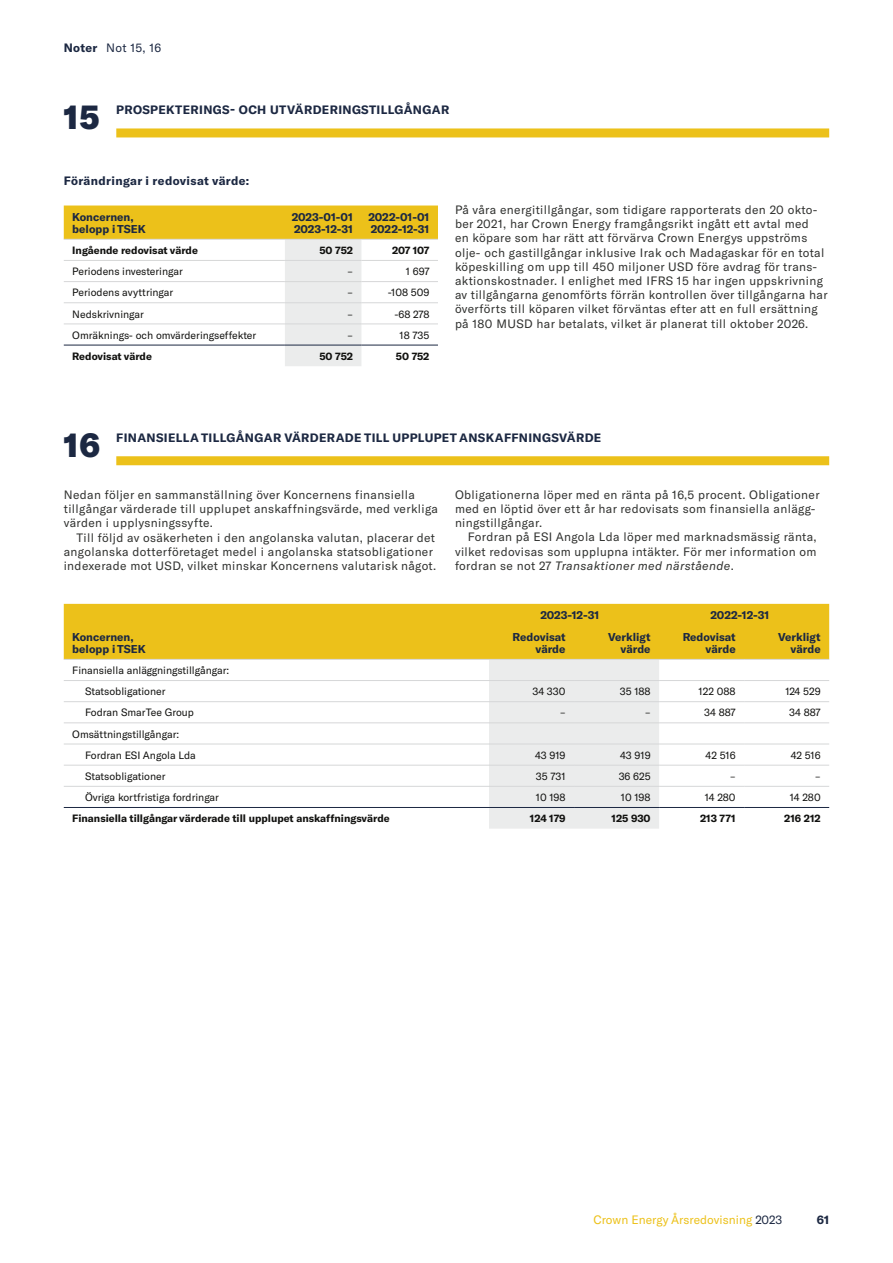
<style>
.page{position:relative;width:893px;height:1263px;background:#fff}
.page>*{position:absolute;margin:0;border:0;box-sizing:border-box;transform-origin:0 0}
.t1{font:900 33px "GT America";color:#1c2842}
.t2{font:12px/14.2px "GT America";letter-spacing:.03em;color:#313230}
.t3{font:700 12px "GT America";letter-spacing:.03em;color:#1c2842}
.t4{font:12px "GT America";color:#ecc11a}
.t5{font:12px "GT America";letter-spacing:.03em;color:#1c2842}
.t6{font:700 11.25px/12px "GT America";color:#1c2842}
.t7{font:10.5px/21.1px "GT America";color:#11110f}
.t8{font:700 10.5px "GT America";color:#11110f}
.s1{font-weight:700}
.s2{font-style:italic}
.s3{color:#1c2842}
</style>
<div class="page">
<div style="left:116px;top:128px;width:713px;height:9px;background:#ecc11a"></div>
<svg style="left:64px;top:206px;width:374px;height:160px"></svg>
<hr style="left:285px;top:281px;width:76px;height:1px;background:#d6d7d8">
<hr style="left:361px;top:281px;width:77px;height:1px;background:#d6d7d8">
<hr style="left:285px;top:302px;width:76px;height:1px;background:#d6d7d8">
<hr style="left:361px;top:302px;width:77px;height:1px;background:#d6d7d8">
<hr style="left:285px;top:260px;width:76px;height:1px;background:#d6d7d8">
<hr style="left:361px;top:260px;width:77px;height:1px;background:#d6d7d8">
<hr style="left:285px;top:324px;width:76px;height:1px;background:#d6d7d8">
<hr style="left:361px;top:324px;width:77px;height:1px;background:#d6d7d8">
<hr style="left:64px;top:260px;width:221px;height:1px;background:#d6d7d8">
<hr style="left:64px;top:281px;width:221px;height:1px;background:#d6d7d8">
<hr style="left:64px;top:302px;width:221px;height:1px;background:#d6d7d8">
<hr style="left:64px;top:324px;width:221px;height:1px;background:#d6d7d8">
<hr style="left:64px;top:239px;width:221px;height:1px;background:#d6d7d8">
<hr style="left:285px;top:239px;width:76px;height:1px;background:#d6d7d8">
<hr style="left:361px;top:239px;width:77px;height:1px;background:#d6d7d8">
<hr style="left:64px;top:345px;width:221px;height:1px;background:#1c2842">
<hr style="left:285px;top:345px;width:76px;height:1px;background:#1c2842">
<hr style="left:361px;top:345px;width:77px;height:1px;background:#1c2842">
<svg style="left:64px;top:604px;width:765px;height:225px"></svg>
<hr style="left:489px;top:680px;width:85px;height:1px;background:#d6d7d8">
<hr style="left:574px;top:680px;width:85px;height:1px;background:#d6d7d8">
<hr style="left:659px;top:680px;width:85px;height:1px;background:#d6d7d8">
<hr style="left:744px;top:680px;width:85px;height:1px;background:#d6d7d8">
<hr style="left:489px;top:701px;width:85px;height:1px;background:#d6d7d8">
<hr style="left:574px;top:701px;width:85px;height:1px;background:#d6d7d8">
<hr style="left:659px;top:701px;width:85px;height:1px;background:#d6d7d8">
<hr style="left:744px;top:701px;width:85px;height:1px;background:#d6d7d8">
<hr style="left:489px;top:722px;width:85px;height:1px;background:#d6d7d8">
<hr style="left:574px;top:722px;width:85px;height:1px;background:#d6d7d8">
<hr style="left:659px;top:722px;width:85px;height:1px;background:#d6d7d8">
<hr style="left:744px;top:722px;width:85px;height:1px;background:#d6d7d8">
<hr style="left:489px;top:744px;width:85px;height:1px;background:#d6d7d8">
<hr style="left:574px;top:744px;width:85px;height:1px;background:#d6d7d8">
<hr style="left:659px;top:744px;width:85px;height:1px;background:#d6d7d8">
<hr style="left:744px;top:744px;width:85px;height:1px;background:#d6d7d8">
<hr style="left:489px;top:765px;width:85px;height:1px;background:#d6d7d8">
<hr style="left:489px;top:786px;width:85px;height:1px;background:#d6d7d8">
<hr style="left:574px;top:765px;width:85px;height:1px;background:#d6d7d8">
<hr style="left:574px;top:786px;width:85px;height:1px;background:#d6d7d8">
<hr style="left:659px;top:765px;width:85px;height:1px;background:#d6d7d8">
<hr style="left:659px;top:786px;width:85px;height:1px;background:#d6d7d8">
<hr style="left:744px;top:765px;width:85px;height:1px;background:#d6d7d8">
<hr style="left:744px;top:786px;width:85px;height:1px;background:#d6d7d8">
<hr style="left:64px;top:680px;width:425px;height:1px;background:#d6d7d8">
<hr style="left:64px;top:701px;width:425px;height:1px;background:#d6d7d8">
<hr style="left:64px;top:722px;width:425px;height:1px;background:#d6d7d8">
<hr style="left:64px;top:744px;width:425px;height:1px;background:#d6d7d8">
<hr style="left:64px;top:765px;width:425px;height:1px;background:#d6d7d8">
<hr style="left:64px;top:786px;width:425px;height:1px;background:#d6d7d8">
<hr style="left:64px;top:659px;width:425px;height:1px;background:#d6d7d8">
<hr style="left:489px;top:659px;width:85px;height:1px;background:#d6d7d8">
<hr style="left:574px;top:659px;width:85px;height:1px;background:#d6d7d8">
<hr style="left:659px;top:659px;width:85px;height:1px;background:#d6d7d8">
<hr style="left:744px;top:659px;width:85px;height:1px;background:#d6d7d8">
<hr style="left:64px;top:807px;width:425px;height:1px;background:#1c2842">
<hr style="left:489px;top:807px;width:85px;height:1px;background:#1c2842">
<hr style="left:574px;top:807px;width:85px;height:1px;background:#1c2842">
<hr style="left:659px;top:807px;width:85px;height:1px;background:#1c2842">
<hr style="left:744px;top:807px;width:85px;height:1px;background:#1c2842">
<div style="left:116px;top:456px;width:713px;height:9px;background:#ecc11a"></div>
<p class="t5" style="left:64px;top:41px;width:99px"><span class="s1">Noter</span> Not 15, 16</p>
<h1 class="t1" style="left:64px;top:96px;width:37px">15</h1>
<p class="t3" style="left:116px;top:102px;width:334px">PROSPEKTERINGS- OCH UTVÄRDERINGSTILLGÅNGAR</p>
<p class="t3" style="left:64px;top:173px;width:187px">Förändringar i redovisat värde:</p>
<p class="t6" style="left:72px;top:211px;width:75px">Koncernen, belopp i TSEK</p>
<p class="t6" style="left:292px;top:211px;width:63px">2023-01-01<br>2023-12-31</p>
<p class="t6" style="left:368px;top:211px;width:63px">2022-01-01<br>2022-12-31</p>
<p class="t8" style="left:72px;top:244px;width:127px">Ingående redovisat värde</p>
<p class="t8" style="left:319px;top:244px;width:35px">50 752</p>
<p class="t8" style="left:392px;top:244px;width:39px">207 107</p>
<p class="t7" style="left:72px;top:261px;width:112px">Periodens investeringar</p>
<p class="t7" style="left:348px;top:261px;width:7px">–</p>
<p class="t7" style="left:406px;top:261px;width:25px">1 697</p>
<p class="t7" style="left:72px;top:282px;width:103px">Periodens avyttringar</p>
<p class="t7" style="left:348px;top:282px;width:7px">–</p>
<p class="t7" style="left:388px;top:282px;width:43px">-108 509</p>
<p class="t7" style="left:72px;top:303px;width:73px">Nedskrivningar</p>
<p class="t7" style="left:348px;top:303px;width:7px">–</p>
<p class="t7" style="left:394px;top:303px;width:37px">-68 278</p>
<p class="t7" style="left:72px;top:324px;width:185px">Omräknings- och omvärderingseffekter</p>
<p class="t7" style="left:348px;top:324px;width:7px">–</p>
<p class="t7" style="left:400px;top:324px;width:31px">18 735</p>
<p class="t8" style="left:72px;top:350px;width:81px">Redovisat värde</p>
<p class="t8" style="left:319px;top:350px;width:35px">50 752</p>
<p class="t8" style="left:396px;top:350px;width:35px">50 752</p>
<p class="t2" style="left:455px;top:202px;width:374px">På våra energitillgångar, som tidigare rapporterats den 20 okto&shy;ber 2021, har Crown Energy framgångsrikt ingått ett avtal med<br>en köpare som har rätt att förvärva Crown Energys uppströms olje- och gastillgångar inklusive Irak och Madagaskar för en total köpeskilling om upp till 450 miljoner USD före avdrag för trans&shy;aktionskostnader. I enlighet med IFRS 15 har ingen uppskrivning av tillgångarna genomförts förrän kontrollen över tillgångarna har överförts till köparen vilket förväntas efter att en full ersättning på 180 MUSD har betalats, vilket är planerat till oktober 2026.</p>
<h1 class="t1" style="left:64px;top:424px;width:38px">16</h1>
<p class="t3" style="left:116px;top:430px;width:486px">FINANSIELLA TILLGÅNGAR VÄRDERADE TILL UPPLUPET ANSKAFFNINGSVÄRDE</p>
<p class="t2" style="left:64px;top:487px;width:376px">Nedan följer en sammanställning över Koncernens finansiella tillgångar värderade till upplupet anskaffningsvärde, med verkliga värden i upplysningssyfte.</p>
<p class="t2" style="left:64px;top:530px;width:374px;text-indent:13px">Till följd av osäkerheten i den angolanska valutan, placerar det angolanska dotterföretaget medel i angolanska statsobligationer indexerade mot USD, vilket minskar Koncernens valutarisk något.</p>
<p class="t2" style="left:455px;top:487px;width:366px">Obligationerna löper med en ränta på 16,5 procent. Obligationer med en löptid över ett år har redovisats som finansiella anlägg&shy;ningstillgångar.</p>
<p class="t2" style="left:455px;top:530px;width:363px;text-align:justify;text-indent:13px">Fordran på ESI Angola Lda löper med marknadsmässig ränta, vilket redovisas som upplupna intäkter. För mer information om fordran se not 27 <span class="s2">Transaktioner med närstående</span>.</p>
<p class="t6" style="left:540px;top:609px;width:60px">2023-12-31</p>
<p class="t6" style="left:710px;top:609px;width:60px">2022-12-31</p>
<p class="t6" style="left:72px;top:631px;width:75px">Koncernen, belopp i TSEK</p>
<p class="t6" style="left:513px;top:631px;width:54px;text-align:right">Redovisat värde</p>
<p class="t6" style="left:608px;top:631px;width:44px;text-align:right">Verkligt värde</p>
<p class="t6" style="left:683px;top:631px;width:54px;text-align:right">Redovisat värde</p>
<p class="t6" style="left:778px;top:631px;width:44px;text-align:right">Verkligt värde</p>
<p class="t7" style="left:85px;top:660px;width:146px;text-indent:-13px">Finansiella anläggningstillgångar:<br>Statsobligationer</p>
<p class="t7" style="left:532px;top:681px;width:35px">34 330</p>
<p class="t7" style="left:620px;top:681px;width:32px">35 188</p>
<p class="t7" style="left:699px;top:681px;width:39px">122 088</p>
<p class="t7" style="left:785px;top:681px;width:37px">124 529</p>
<p class="t7" style="left:85px;top:702px;width:110px">Fodran SmarTee Group</p>
<p class="t7" style="left:560px;top:702px;width:7px">–</p>
<p class="t7" style="left:645px;top:702px;width:7px">–</p>
<p class="t7" style="left:704px;top:702px;width:33px">34 887</p>
<p class="t7" style="left:789px;top:702px;width:33px">34 887</p>
<p class="t7" style="left:85px;top:723px;width:112px;text-indent:-13px">Omsättningstillgångar:<br>Fordran ESI Angola Lda</p>
<p class="t7" style="left:535px;top:744px;width:32px">43 919</p>
<p class="t7" style="left:620px;top:744px;width:32px">43 919</p>
<p class="t7" style="left:706px;top:744px;width:32px">42 516</p>
<p class="t7" style="left:791px;top:744px;width:32px">42 516</p>
<p class="t7" style="left:85px;top:766px;width:82px">Statsobligationer</p>
<p class="t7" style="left:536px;top:766px;width:31px">35 731</p>
<p class="t7" style="left:619px;top:766px;width:33px">36 625</p>
<p class="t7" style="left:730px;top:766px;width:7px">–</p>
<p class="t7" style="left:815px;top:766px;width:7px">–</p>
<p class="t7" style="left:85px;top:787px;width:136px">Övriga kortfristiga fordringar</p>
<p class="t7" style="left:536px;top:787px;width:31px">10 198</p>
<p class="t7" style="left:621px;top:787px;width:31px">10 198</p>
<p class="t7" style="left:705px;top:787px;width:32px">14 280</p>
<p class="t7" style="left:790px;top:787px;width:32px">14 280</p>
<p class="t8" style="left:72px;top:812px;width:319px">Finansiella tillgångar värderade till upplupet anskaffningsvärde</p>
<p class="t8" style="left:530px;top:812px;width:37px">124 179</p>
<p class="t8" style="left:612px;top:812px;width:41px">125 930</p>
<p class="t8" style="left:700px;top:812px;width:37px">213 771</p>
<p class="t8" style="left:784px;top:812px;width:38px">216 212</p>
<p class="t4" style="left:593px;top:1213px;width:190px">Crown Energy Årsredovisning <span class="s3">2023</span></p>
<p class="t3" style="left:817px;top:1212px;width:14px">61</p>
</div>
